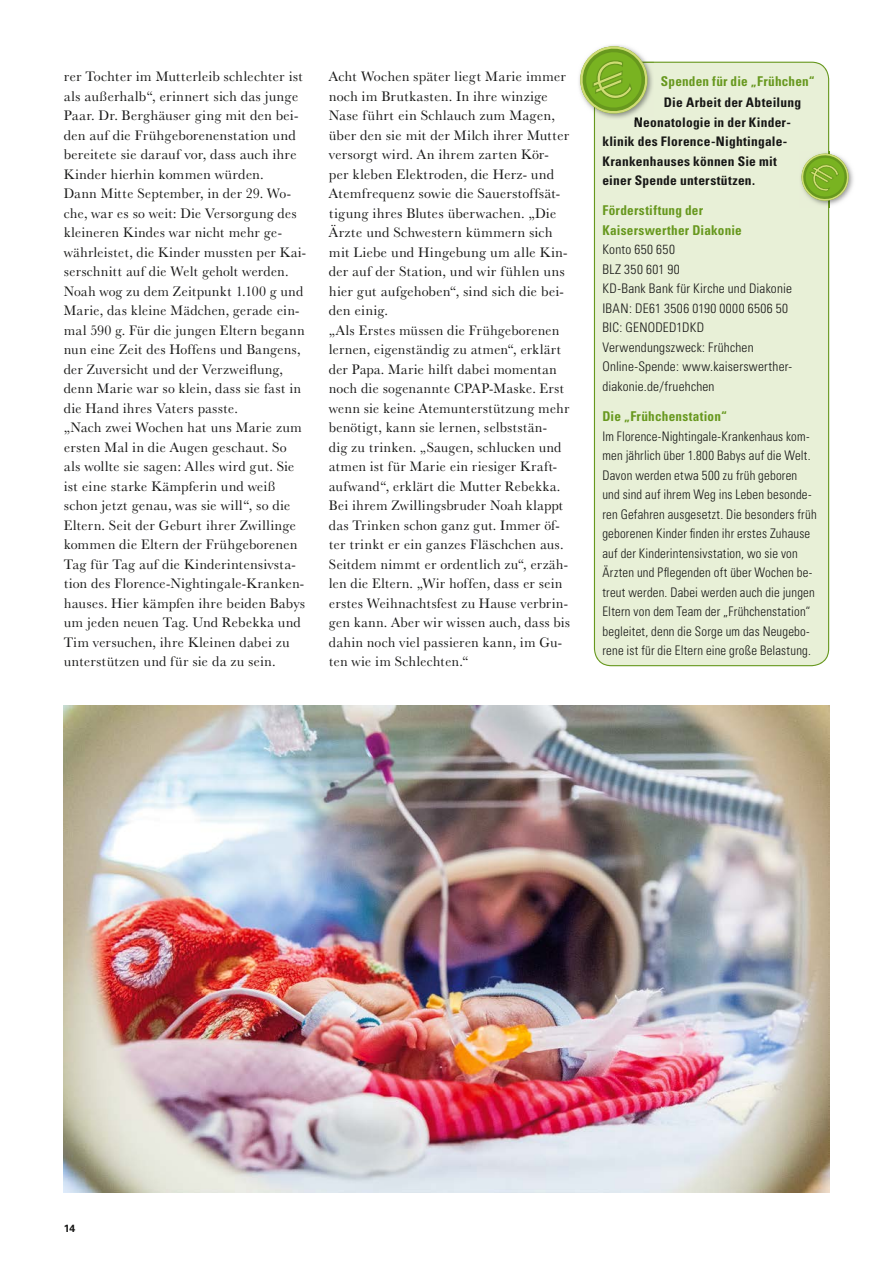
<style>
.page{position:relative;width:893px;height:1263px;background:#fff}
.page>*{position:absolute;margin:0;border:0;box-sizing:border-box;transform-origin:0 0}
.t1{font:14.25px/19.5px "Baskerville No 2 BT";letter-spacing:-.005em;color:#171716}
.t2{font:700 condensed 13.5px/19.5px "Univers";letter-spacing:.015em;color:#67981e}
.t3{font:300 condensed 13.2px/19.5px "Univers";letter-spacing:.015em;color:#171716}
.t4{font:700 condensed 13.2px "Univers";letter-spacing:.015em;color:#171716}
.t5{font:700 10.5px "Univers";color:#171716}
</style>
<div class="page">
<div style="left:594px;top:62px;width:235px;height:604px;background:#e8f0d7"></div>
<img style="left:64px;top:705px;width:765px;height:488px">
<img style="left:594px;top:62px;width:60px;height:58px">
<img style="left:635px;top:117px;width:19px;height:3px">
<svg style="left:579px;top:45px;width:73px;height:73px;background:#a4c469"></svg>
<img style="left:799px;top:172px;width:55px;height:35px">
<svg style="left:798px;top:150px;width:54px;height:54px;background:#abc874"></svg>
<p class="t1" style="left:64px;top:66px;width:244px">rer Tochter im Mutterleib schlechter ist als außerhalb“, erinnert sich das junge Paar. Dr. Berghäuser ging mit den bei&shy;den auf die Frühgeborenenstation und bereitete sie darauf vor, dass auch ihre Kinder hierhin kommen würden.<br>Dann Mitte September, in der 29. Wo&shy;che, war es so weit: Die Versorgung des kleineren Kindes war nicht mehr ge&shy;währleistet, die Kinder mussten per Kai&shy;serschnitt auf die Welt geholt werden.<br>Noah wog zu dem Zeitpunkt 1.100 g und Marie, das kleine Mädchen, gerade ein&shy;mal 590 g. Für die jungen Eltern begann nun eine Zeit des Hoffens und Bangens, der Zuversicht und der Verzweiflung, denn Marie war so klein, dass sie fast in die Hand ihres Vaters passte.<br>„Nach zwei Wochen hat uns Marie zum ersten Mal in die Augen geschaut. So als wollte sie sagen: Alles wird gut. Sie ist eine starke Kämpferin und weiß schon jetzt genau, was sie will“, so die Eltern. Seit der Geburt ihrer Zwillinge kommen die Eltern der Frühgeborenen Tag für Tag auf die Kinderintensivsta&shy;tion des Florence-Nightingale-Kranken&shy;hauses. Hier kämpfen ihre beiden Babys um jeden neuen Tag. Und Rebekka und Tim versuchen, ihre Kleinen dabei zu unterstützen und für sie da zu sein.</p>
<p class="t1" style="left:329px;top:66px;width:243px">Acht Wochen später liegt Marie immer noch im Brutkasten. In ihre winzige Nase führt ein Schlauch zum Magen, über den sie mit der Milch ihrer Mutter versorgt wird. An ihrem zarten Kör&shy;per kleben Elektroden, die Herz- und Atemfrequenz sowie die Sauerstoffsät&shy;tigung ihres Blutes überwachen. „Die Ärzte und Schwestern kümmern sich mit Liebe und Hingebung um alle Kin&shy;der auf der Station, und wir fühlen uns hier gut aufgehoben“, sind sich die bei&shy;den einig.<br>„Als Erstes müssen die Frühgeborenen lernen, eigenständig zu atmen“, erklärt der Papa. Marie hilft dabei momentan noch die sogenannte CPAP-Maske. Erst wenn sie keine Atemunterstützung mehr benötigt, kann sie lernen, selbststän-<br>dig zu trinken. „Saugen, schlucken und atmen ist für Marie ein riesiger Kraft&shy;aufwand“, erklärt die Mutter Rebekka.<br>Bei ihrem Zwillingsbruder Noah klappt das Trinken schon ganz gut. Immer öf&shy;ter trinkt er ein ganzes Fläschchen aus.<br>Seitdem nimmt er ordentlich zu“, erzäh&shy;len die Eltern. „Wir hoffen, dass er sein erstes Weihnachtsfest zu Hause verbrin&shy;gen kann. Aber wir wissen auch, dass bis dahin noch viel passieren kann, im Gu&shy;ten wie im Schlechten.“</p>
<p class="t2" style="left:661px;top:71px;width:155px">Spenden für die „Frühchen“</p>
<p class="t4" style="left:664px;top:95px;width:139px">Die Arbeit der Abteilung</p>
<p class="t4" style="left:634px;top:114px;width:159px">Neonatologie in der Kinder-</p>
<p class="t4" style="left:602px;top:134px;width:187px">klinik des Florence-Nightingale-</p>
<p class="t4" style="left:602px;top:153px;width:176px">Krankenhauses können Sie mit</p>
<p class="t4" style="left:602px;top:173px;width:154px">einer Spende unterstützen.</p>
<p class="t2" style="left:602px;top:201px;width:141px">Förderstiftung der<br>Kaiserswerther Diakonie</p>
<p class="t3" style="left:602px;top:240px;width:191px">Konto 650 650<br>BLZ 350 601 90<br>KD-Bank Bank für Kirche und Diakonie<br>IBAN: DE61 3506 0190 0000 6506 50<br>BIC: GENODED1DKD<br>Verwendungszweck: Frühchen<br>Online-Spende: www.kaiserswerther&shy;diakonie.de/fruehchen</p>
<p class="t2" style="left:602px;top:406px;width:126px">Die „Frühchenstation“</p>
<p class="t3" style="left:602px;top:426px;width:216px">Im Florence-Nightingale-Krankenhaus kom&shy;men jährlich über 1.800 Babys auf die Welt.<br>Davon werden etwa 500 zu früh geboren und sind auf ihrem Weg ins Leben besonde&shy;ren Gefahren ausgesetzt. Die besonders früh geborenen Kinder finden ihr erstes Zuhause auf der Kinderintensivstation, wo sie von Ärzten und Pflegenden oft über Wochen be&shy;treut werden. Dabei werden auch die jungen Eltern von dem Team der „Frühchenstation“ begleitet, denn die Sorge um das Neugebo&shy;rene ist für die Eltern eine große Belastung.</p>
<p class="t5" style="left:64px;top:1222px;width:13px">14</p>
</div>
